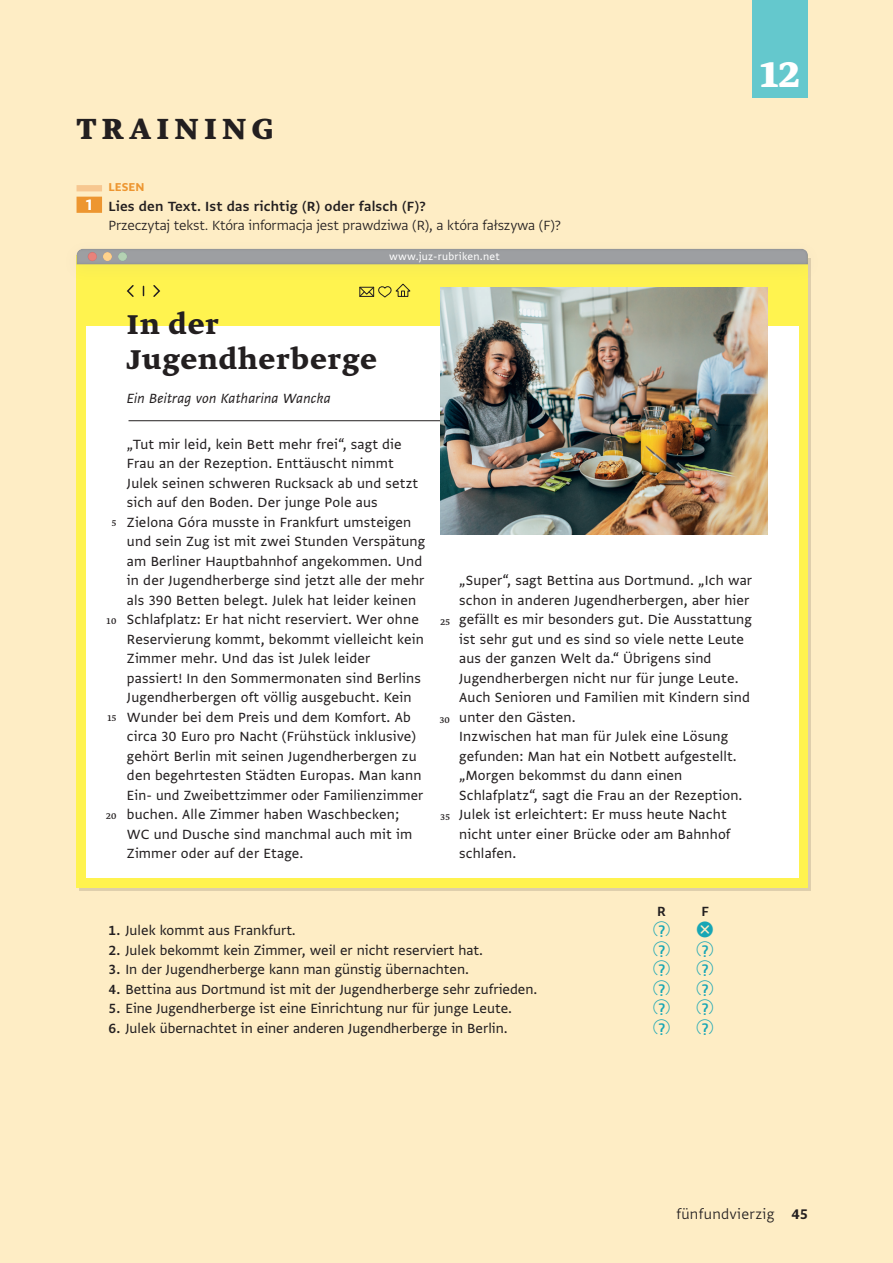
<style>
.page{position:relative;width:893px;height:1263px;background:#feedc5}
.page>*{position:absolute;margin:0;border:0;box-sizing:border-box;transform-origin:0 0}
.t1{font:700 45px "Greta Text Std";color:#fff}
.t2{font:700 34.5px "Greta Text Std";letter-spacing:.16em;color:#231f20}
.t3{font:700 32.1px/35.7px "Greta Text Std";letter-spacing:.04em;color:#231f20}
.t4{font:300 16.5px "Greta Sans Std";letter-spacing:.02em;color:#231f20}
.t5{font:15.75px/19.5px "Greta Sans Std";letter-spacing:.01em;color:#231f20}
.t6{font:300 15.75px "Greta Sans Std";letter-spacing:-.01em;color:#231f20}
.t7{font:15.75px "Greta Sans Std Sm Bld";letter-spacing:.01em;color:#231f20}
.t8{font:italic 15.75px "Greta Sans Std";letter-spacing:.01em;color:#231f20}
.t9{font:13.5px "Greta Sans Std Bld";letter-spacing:.01em;color:#ed9631}
.t10{font:12px "Greta Sans Std";letter-spacing:.02em;color:#fff}
.t11{font:10.5px "Greta Text Std";letter-spacing:.03em;color:#231f20}
.s1{font-family:"Greta Sans Std Bld";font-size:18px;color:#fff}
.s2{font-family:"Greta Sans Std Sm Bld"}
.s3{font-family:"Greta Sans Std Bld";font-weight:400}
</style>
<div class="page">
<div style="left:77px;top:255px;width:731px;height:632px;background:#fff34f"></div>
<div style="left:86px;top:326px;width:712px;height:551px;background:#fff"></div>
<div style="left:63px;top:239px;width:759px;height:44px;background:#939598;opacity:.1"></div>
<div style="left:74px;top:247px;width:735px;height:18px;background:#939598;opacity:.5"></div>
<div style="left:86px;top:250px;width:12px;height:12px;background:#a22a45;opacity:.75"></div>
<div style="left:102px;top:250px;width:12px;height:12px;background:#ec9462;opacity:.75"></div>
<div style="left:117px;top:250px;width:12px;height:12px;background:#3a8883;opacity:.75"></div>
<svg style="left:359px;top:283px;width:52px;height:15px"></svg>
<hr style="left:129px;top:420px;width:627px;height:1px;background:#231f20">
<svg style="left:127px;top:285px;width:7px;height:12px"></svg>
<svg style="left:153px;top:285px;width:7px;height:12px"></svg>
<img style="left:440px;top:287px;width:328px;height:247px">
<div style="left:77px;top:185px;width:25px;height:6px;background:#f7c790"></div>
<svg style="left:77px;top:197px;width:25px;height:16px"></svg>
<div style="left:753px;top:0;width:55px;height:98px;background:#64c8cd"></div>
<h2 class="t2" style="left:77px;top:109px;width:199px">TRAINING</h2>
<p class="t9" style="left:108px;top:179px;width:38px">LESEN</p>
<p class="t7" style="left:86px;top:197px;width:341px"><span class="s1">1</span> Lies den Text. Ist das richtig (R) oder falsch (F)?</p>
<p class="t6" style="left:108px;top:216px;width:454px">Przeczytaj tekst. Która informacja jest prawdziwa (R), a która fałszywa (F)?</p>
<p class="t10" style="left:389px;top:249px;width:112px">www.juz-rubriken.net</p>
<h1 class="t1" style="left:760px;top:47px;width:42px">12</h1>
<h3 class="t3" style="left:127px;top:308px;width:251px">In der<br>Jugendherberge</h3>
<p class="t8" style="left:127px;top:389px;width:205px">Ein Beitrag von Katharina Wancka</p>
<p class="t11" style="left:112px;top:517px;width:6px">5</p>
<p class="t11" style="left:107px;top:614px;width:11px">10</p>
<p class="t11" style="left:107px;top:712px;width:11px">15</p>
<p class="t11" style="left:106px;top:809px;width:12px">20</p>
<p class="t5" style="left:127px;top:434px;width:300px">„Tut mir leid, kein Bett mehr frei“, sagt die Frau an der Rezeption. Enttäuscht nimmt Julek seinen schweren Rucksack ab und setzt sich auf den Boden. Der junge Pole aus Zielona Góra musste in Frankfurt umsteigen und sein Zug ist mit zwei Stunden Verspätung am Berliner Hauptbahnhof angekommen. Und in der Jugendherberge sind jetzt alle der mehr als 390 Betten belegt. Julek hat leider keinen Schlafplatz: Er hat nicht reserviert. Wer ohne Reservierung kommt, bekommt vielleicht kein Zimmer mehr. Und das ist Julek leider passiert! In den Sommermonaten sind Berlins Jugendherbergen oft völlig ausgebucht. Kein Wunder bei dem Preis und dem Komfort. Ab circa 30 Euro pro Nacht (Frühstück inklusive) gehört Berlin mit seinen Jugendherbergen zu den begehrtesten Städten Europas. Man kann Ein- und Zweibettzimmer oder Familienzimmer buchen. Alle Zimmer haben Waschbecken; WC und Dusche sind manchmal auch mit im Zimmer oder auf der Etage.</p>
<p class="t11" style="left:440px;top:616px;width:11px">25</p>
<p class="t11" style="left:440px;top:713px;width:12px">30</p>
<p class="t11" style="left:440px;top:811px;width:11px">35</p>
<p class="t5" style="left:459px;top:570px;width:294px">„Super“, sagt Bettina aus Dortmund. „Ich war schon in anderen Jugendherbergen, aber hier gefällt es mir besonders gut. Die Ausstattung ist sehr gut und es sind so viele nette Leute aus der ganzen Welt da.“ Übrigens sind Jugendherbergen nicht nur für junge Leute.<br>Auch Senioren und Familien mit Kindern sind unter den Gästen.<br>Inzwischen hat man für Julek eine Lösung gefunden: Man hat ein Notbett aufgestellt. „Morgen bekommst du dann einen Schlafplatz“, sagt die Frau an der Rezeption.<br>Julek ist erleichtert: Er muss heute Nacht nicht unter einer Brücke oder am Bahnhof schlafen.</p>
<p class="t7" style="left:657px;top:902px;width:10px">R</p>
<p class="t7" style="left:701px;top:902px;width:9px">F</p>
<p class="t5" style="left:108px;top:921px;width:189px"><span class="s2">1.</span> Julek kommt aus Frankfurt.</p>
<p class="t5" style="left:108px;top:940px;width:376px"><span class="s2">2.</span> Julek bekommt kein Zimmer, weil er nicht reserviert hat.</p>
<p class="t5" style="left:108px;top:960px;width:362px"><span class="s2">3.</span> In der Jugendherberge kann man günstig übernachten.</p>
<p class="t5" style="left:108px;top:979px;width:430px"><span class="s2">4.</span> Bettina aus Dortmund ist mit der Jugendherberge sehr zufrieden.</p>
<p class="t5" style="left:108px;top:999px;width:405px"><span class="s2">5.</span> Eine Jugendherberge ist eine Einrichtung nur für junge Leute.</p>
<p class="t5" style="left:108px;top:1018px;width:401px"><span class="s2">6.</span> Julek übernachtet in einer anderen Jugendherberge in Berlin.</p>
<p class="t4" style="left:676px;top:1205px;width:133px">fünfundvierzig <span class="s3">45</span></p>
</div>
